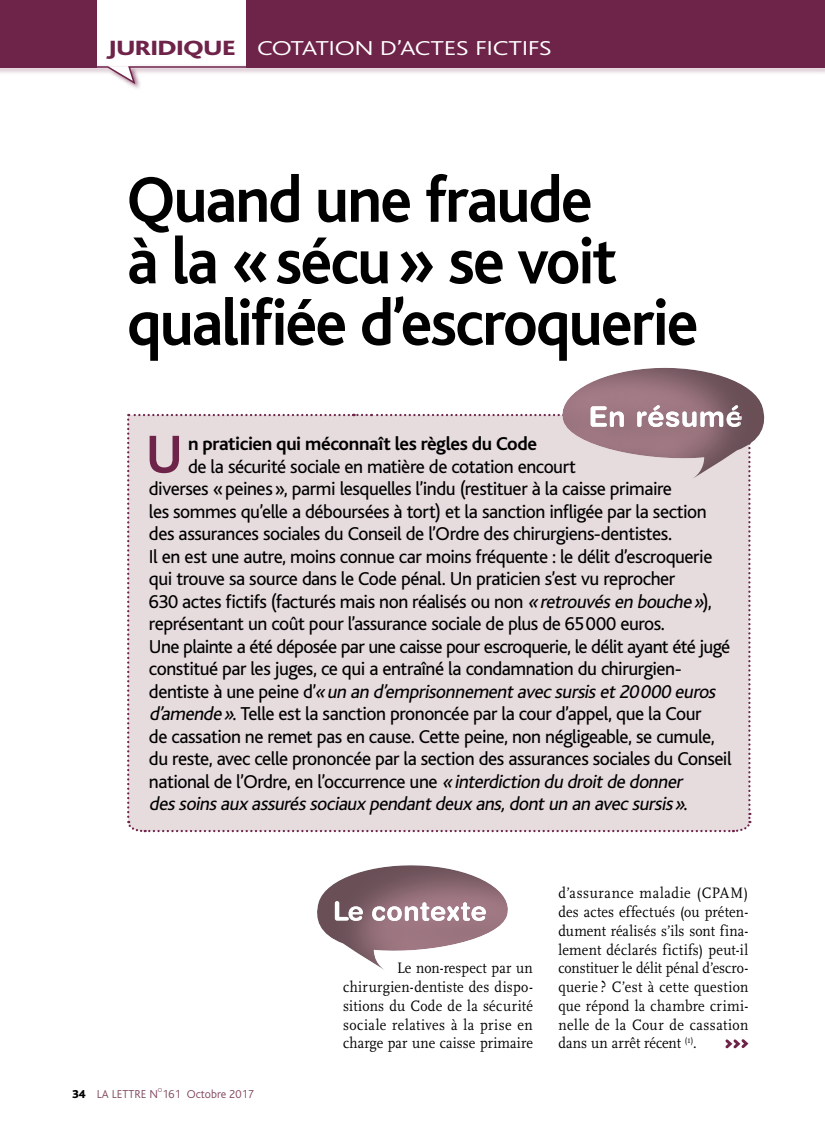
<style>
.page{position:relative;width:825px;height:1136px;background:#fff}
.page>*{position:absolute;margin:0;border:0;box-sizing:border-box;transform-origin:0 0}
.t1{font:700 67.5px/61.5px "Bliss";letter-spacing:-.03em;color:#000;scale:.95 1}
.t2{font:700 55.8px "Bliss";color:#6e2349;scale:.96 1}
.t3{font:300 21px "Bliss";letter-spacing:-.015em;color:#fff;scale:1.28 1}
.t4{font:19.5px "Bliss";letter-spacing:-.025em;color:#000}
.t5{font:italic 19.5px "Bliss";color:#000}
.t6{font:700 19.5px "Bliss";letter-spacing:-.02em;color:#000}
.t7{font:15.75px/18.8px "Scala";letter-spacing:.02em;color:#000;text-align:justify;scale:.9 1}
.t8{font:300 12px "Bliss";color:#82485e}
.t9{font:800 12px "Bliss";color:#000}
.t10{font:300 6px "Bliss";color:#82485e}
.s1{font-weight:800;font-size:21.6px;color:#6e2349}
.s2{font-style:italic}
.s3{font-style:normal}
</style>
<div class="page">
<svg style="left:317px;top:865px;width:191px;height:105px"></svg>
<div style="left:127px;top:413px;width:625px;height:420px;background:#e6dbdd"></div>
<svg style="left:550px;top:367px;width:215px;height:154px"></svg>
<svg style="left:725px;top:1039px;width:24px;height:10px"></svg>
<div style="left:0;top:0;width:825px;height:68px;background:#6e2349"></div>
<div style="left:97px;top:0;width:148px;height:68px;background:#fff"></div>
<svg style="left:0;top:65px;width:825px;height:23px"></svg>
<p class="t3" style="left:107px;top:37px;width:349px"><span class="s1">JURIDIQUE</span> COTATION D’ACTES FICTIFS</p>
<p class="t1" style="left:127px;top:170px;width:603px">Quand une fraude<br>à la «sécu» se voit qualifiée d’escroquerie</p>
<p class="t2" style="left:146px;top:425px;width:40px">U</p>
<p class="t6" style="left:188px;top:433px;width:350px">n praticien qui méconnaît les règles du Code</p>
<p class="t4" style="left:188px;top:456px;width:389px">de la sécurité sociale en matière de cotation encourt</p>
<p class="t4" style="left:149px;top:478px;width:524px">diverses «peines», parmi lesquelles l’indu (restituer à la caisse primaire</p>
<p class="t4" style="left:149px;top:501px;width:559px">les sommes qu’elle a déboursées à tort) et la sanction infligée par la section</p>
<p class="t4" style="left:149px;top:523px;width:525px">des assurances sociales du Conseil de l’Ordre des chirurgiens-dentistes.</p>
<p class="t4" style="left:149px;top:546px;width:565px">Il en est une autre, moins connue car moins fréquente : le délit d’escroquerie</p>
<p class="t4" style="left:149px;top:568px;width:528px">qui trouve sa source dans le Code pénal. Un praticien s’est vu reprocher</p>
<p class="t4" style="left:149px;top:591px;width:564px">630 actes fictifs (facturés mais non réalisés ou non <span class="s2">«retrouvésen bouche»</span>),</p>
<p class="t4" style="left:149px;top:613px;width:517px">représentant un coût pour l’assurance sociale de plus de 65000 euros.</p>
<p class="t4" style="left:149px;top:636px;width:583px">Une plainte a été déposée par une caisse pour escroquerie, le délit ayant été jugé</p>
<p class="t4" style="left:149px;top:658px;width:534px">constitué par les juges, ce qui a entraîné la condamnation du chirurgien-</p>
<p class="t5" style="left:149px;top:681px;width:572px"><span class="s3">d e n t i s te à u n e p e i n e d ’</span>«un an d’emprisonnementavec sursiset20000 euros</p>
<p class="t4" style="left:149px;top:703px;width:554px"><span class="s2">d’amende»</span>. Telle est la sanction prononcée par la cour d’appel, que la Cour</p>
<p class="t4" style="left:149px;top:726px;width:567px">de cassation ne remet pas en cause. Cette peine, non négligeable, se cumule,</p>
<p class="t4" style="left:149px;top:748px;width:584px">du reste, avec celle prononcée par la section des assurances sociales du Conseil</p>
<p class="t4" style="left:149px;top:771px;width:538px">national de l’Ordre, en l’occurrence une <span class="s2">«interdiction du droitde donner</span></p>
<p class="t5" style="left:149px;top:793px;width:541px">dessoinsaux assuréssociaux pendantdeux ans,dontun an avec sursis»<span class="s3">.</span></p>
<p class="t9" style="left:72px;top:1087px;width:15px">34</p>
<p class="t10" style="left:158px;top:1086px;width:6px">O</p>
<p class="t8" style="left:97px;top:1087px;width:159px">LA LETTRE N 161 Octobre 2017</p>
<p class="t7" style="left:343px;top:959px;width:212px;text-indent:54px">Le non-respect par un chirurgien-dentiste des dispo&shy;sitions du Code de la sécurité sociale relatives à la prise en charge par une caisse primaire</p>
<p class="t7" style="left:558px;top:884px;width:212px">d’assurance maladie (CPAM) des actes effectués (ou préten&shy;dument réalisés s’ils sont fina&shy;lement déclarés fictifs) peut-il constituer le délit pénal d’escro&shy;querie ? C’est à cette question que répond la chambre crimi&shy;nelle de la Cour de cassation dans un arrêt récent <sup>(1)</sup>.</p>
</div>
